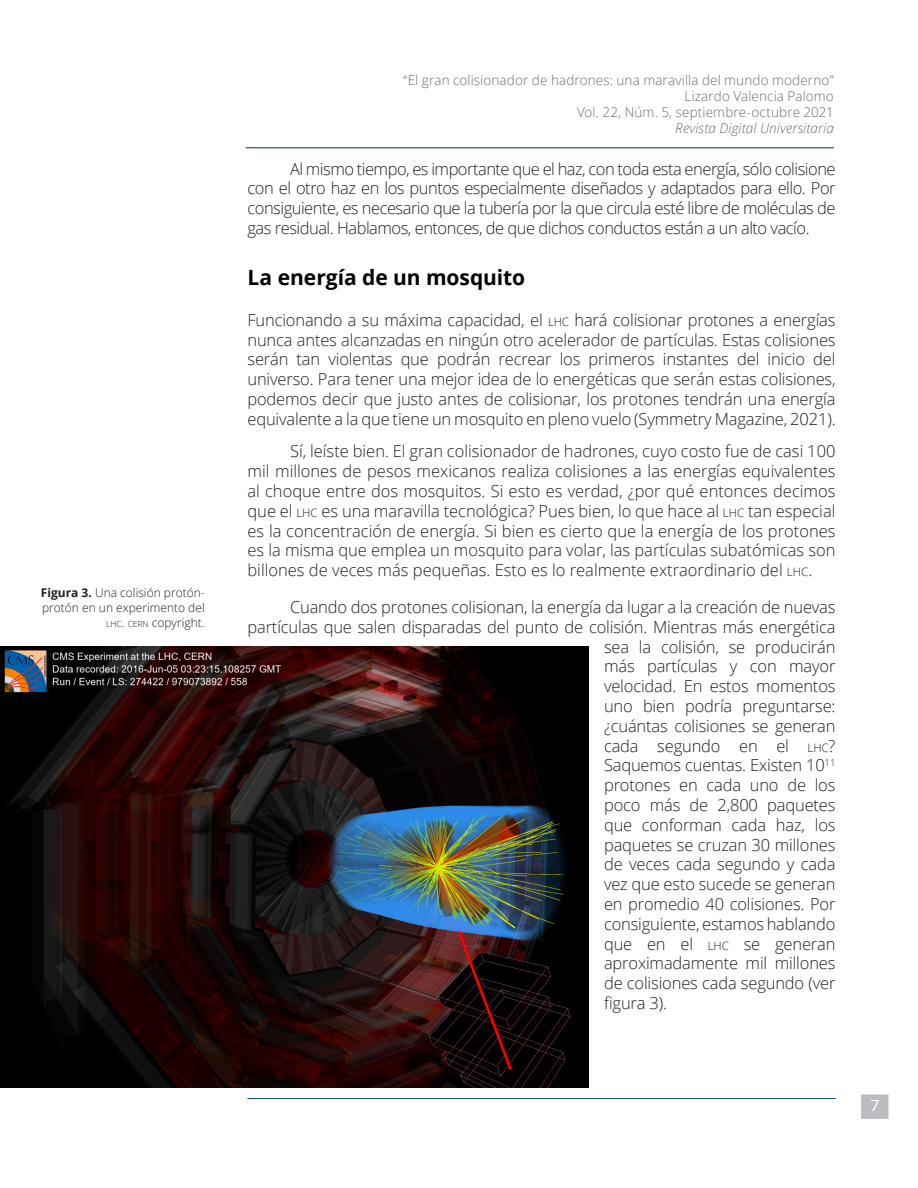
<style>
.page{position:relative;width:918px;height:1188px;background:#fff}
.page>*{position:absolute;margin:0;border:0;box-sizing:border-box;transform-origin:0 0}
.subtitulo-1{font:700 21px "Open Sans";letter-spacing:-.005em;color:#000}
.texto_sangria{font:300 16.5px/19.8px "Open Sans";letter-spacing:-.01em;color:#231f20;text-align:justify}
.texto_normal{font:300 16.5px/19.8px "Open Sans";letter-spacing:-.01em;color:#231f20;text-align:justify}
.t1{font:15px "Verdana";color:#fff}
.t2{font:300 13.5px/16.2px "Open Sans";letter-spacing:.01em;color:#6c6d70;text-align:right}
.t3{font:italic 300 13.5px "Open Sans";letter-spacing:.005em;color:#6c6d70}
.imagen{font:300 12px/15px "Open Sans";color:#231f20;text-align:right}
.s1{font-weight:700}
.s2{font-size:8.4px}
.s3{font-style:inherit}
.s4{font-size:11.55px}
</style>
<div class="page">
<div style="left:861px;top:1095px;width:27px;height:24px;background:#bcbdc0"></div>
<hr style="left:245px;top:147px;width:590px;height:2px;background:#457185">
<hr style="left:246px;top:148px;width:588px;height:1px;background:#094662">
<hr style="left:247px;top:1098px;width:589px;height:1px;background:#85a1ae">
<hr style="left:248px;top:1098px;width:588px;height:1px;background:#094662">
<img style="left:0;top:646px;width:588px;height:442px">
<p class="imagen" style="left:41px;top:585px;width:165px"><span class="s1">Figura 3.</span> Una colisión protón&shy;protón en un experimento del<br><span class="s2">LHC</span><span class="s3">.</span> <span class="s2">CERN</span> copyright.</p>
<p class="t2" style="left:403px;top:71px;width:432px">“El gran colisionador de hadrones: una maravilla del mundo moderno”<br>Lizardo Valencia Palomo<br>Vol. 22, Núm. 5, septiembre-octubre 2021</p>
<p class="t3" style="left:675px;top:119px;width:160px">Revista Digital Universitaria</p>
<p class="texto_sangria" style="left:248px;top:158px;width:590px;text-indent:43px">Al mismo tiempo, es importante que el haz, con toda esta energía, sólo colisione con el otro haz en los puntos especialmente diseñados y adaptados para ello. Por consiguiente, es necesario que la tubería por la que circula esté libre de moléculas de gas residual. Hablamos, entonces, de que dichos conductos están a un alto vacío.</p>
<p class="subtitulo-1" style="left:248px;top:262px;width:279px">La energía de un mosquito</p>
<p class="texto_normal" style="left:248px;top:309px;width:590px">Funcionando a su máxima capacidad, el <span class="s4">LHC</span> hará colisionar protones a energías nunca antes alcanzadas en ningún otro acelerador de partículas. Estas colisiones serán tan violentas que podrán recrear los primeros instantes del inicio del universo. Para tener una mejor idea de lo energéticas que serán estas colisiones, podemos decir que justo antes de colisionar, los protones tendrán una energía equivalente a la que tiene un mosquito en pleno vuelo (Symmetry Magazine, 2021).</p>
<p class="texto_sangria" style="left:248px;top:441px;width:590px;text-indent:43px">Sí, leíste bien. El gran colisionador de hadrones, cuyo costo fue de casi 100 mil millones de pesos mexicanos realiza colisiones a las energías equivalentes al choque entre dos mosquitos. Si esto es verdad, ¿por qué entonces decimos que el <span class="s4">LHC</span> es una maravilla tecnológica? Pues bien, lo que hace al <span class="s4">LHC</span> tan especial es la concentración de energía. Si bien es cierto que la energía de los protones es la misma que emplea un mosquito para volar, las partículas subatómicas son billones de veces más pequeñas. Esto es lo realmente extraordinario del <span class="s4">LHC</span>.</p>
<p class="texto_sangria" style="left:290px;top:597px;width:547px">Cuando dos protones colisionan, la energía da lugar a la creación de nuevas</p>
<p class="texto_sangria" style="left:248px;top:616px;width:590px">partículas que salen disparadas del punto de colisión. Mientras más energética</p>
<p class="texto_sangria" style="left:604px;top:636px;width:233px">sea la colisión, se producirán</p>
<p class="texto_sangria" style="left:604px;top:656px;width:233px">más partículas y con mayor</p>
<p class="texto_sangria" style="left:604px;top:676px;width:233px">velocidad. En estos momentos</p>
<p class="texto_sangria" style="left:604px;top:696px;width:233px">uno bien podría preguntarse:</p>
<p class="texto_sangria" style="left:604px;top:715px;width:233px">¿cuántas colisiones se generan</p>
<p class="texto_sangria" style="left:604px;top:735px;width:233px">cada segundo en el <span class="s4">LHC</span>?</p>
<p class="texto_sangria" style="left:604px;top:755px;width:233px">Saquemos cuentas. Existen 10<sup>11</sup></p>
<p class="texto_sangria" style="left:604px;top:775px;width:233px">protones en cada uno de los</p>
<p class="texto_sangria" style="left:604px;top:795px;width:233px">poco más de 2,800 paquetes</p>
<p class="texto_sangria" style="left:604px;top:814px;width:233px">que conforman cada haz, los</p>
<p class="texto_sangria" style="left:604px;top:834px;width:233px">paquetes se cruzan 30 millones</p>
<p class="texto_sangria" style="left:604px;top:854px;width:233px">de veces cada segundo y cada</p>
<p class="texto_sangria" style="left:604px;top:874px;width:233px">vez que esto sucede se generan</p>
<p class="texto_sangria" style="left:604px;top:894px;width:233px">en promedio 40 colisiones. Por</p>
<p class="texto_sangria" style="left:604px;top:913px;width:233px">consiguiente, estamos hablando</p>
<p class="texto_sangria" style="left:604px;top:933px;width:233px">que en el <span class="s4">LHC</span> se generan</p>
<p class="texto_sangria" style="left:604px;top:953px;width:233px">aproximadamente mil millones</p>
<p class="texto_sangria" style="left:604px;top:973px;width:233px">de colisiones cada segundo (ver</p>
<p class="texto_sangria" style="left:604px;top:993px;width:65px">figura 3).</p>
<p class="t1" style="left:870px;top:1096px;width:11px">7</p>
</div>
